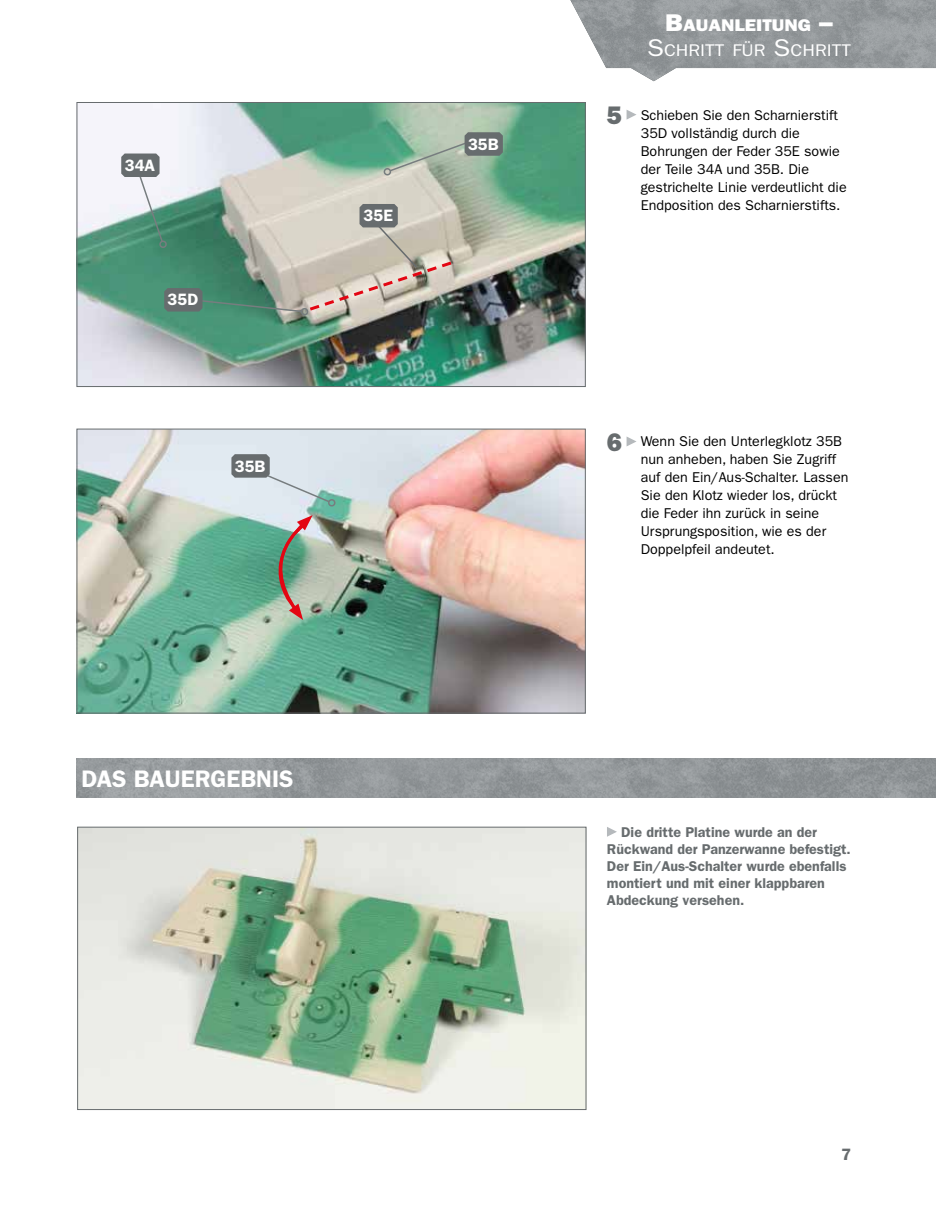
<style>
.page{position:relative;width:936px;height:1212px;background:#fff}
.page>*{position:absolute;margin:0;border:0;box-sizing:border-box;transform-origin:0 0}
.t1{font:600 24px "ITC Franklin Gothic Std";color:#fff}
.t2{font:16.95px "ITC Franklin Gothic Std";color:#fff;scale:1.12 1}
.t3{font:16.95px "ITC Franklin Gothic Std Hvy";color:#fff;scale:1.12 1}
.t4{font:600 16.5px "ITC Franklin Gothic Std";color:#fff}
.t5{font:600 16.5px "ITC Franklin Gothic Std";color:#676c6e}
.t6{font:14.25px/18px "ITC Franklin Gothic Std";color:#000}
.t7{font:600 14.25px/17.1px "ITC Franklin Gothic Std";color:#676c6e}
.s1{font-size:24.3px}
.s2{font-family:"ITC Franklin Gothic Std Hvy";font-size:25.5px;color:#676c6e}
</style>
<div class="page">
<img style="left:570px;top:0;width:365px;height:81px">
<img style="left:77px;top:759px;width:858px;height:39px">
<img style="left:79px;top:829px;width:505px;height:279px">
<div style="left:77px;top:827px;width:509px;height:283px;border:1px solid #676c6e"></div>
<svg style="left:607px;top:827px;width:10px;height:10px"></svg>
<img style="left:79px;top:104px;width:504px;height:281px">
<div style="left:77px;top:102px;width:508px;height:285px;border:1px solid #676c6e"></div>
<svg style="left:626px;top:110px;width:10px;height:10px"></svg>
<img style="left:79px;top:431px;width:504px;height:280px">
<div style="left:77px;top:429px;width:508px;height:284px;border:1px solid #676c6e"></div>
<svg style="left:626px;top:436px;width:10px;height:10px"></svg>
<div style="left:300px;top:308px;width:8px;height:8px;border:2px solid #777d7f;border-radius:50%"></div>
<svg style="left:231px;top:454px;width:106px;height:53px;background:#c4cfd4"></svg>
<svg style="left:255px;top:515px;width:57px;height:105px;background:#8ba694"></svg>
<svg style="left:121px;top:132px;width:382px;height:181px;background:#a2b3a5"></svg>
<p class="t4" style="left:125px;top:155px;width:32px">34A</p>
<p class="t4" style="left:168px;top:290px;width:32px">35D</p>
<p class="t4" style="left:235px;top:456px;width:32px">35B</p>
<p class="t4" style="left:363px;top:206px;width:31px">35E</p>
<p class="t4" style="left:468px;top:134px;width:32px">35B</p>
<h1 class="t1" style="left:81px;top:764px;width:214px">DAS BAUERGEBNIS</h1>
<p class="t3" style="left:665px;top:15px;width:151px"><span class="s1">B</span>AUANLEITUNG <span class="s1">–</span></p>
<p class="t2" style="left:647px;top:41px;width:183px"><span class="s1">S</span>CHRITT FÜR <span class="s1">S</span>CHRITT</p>
<p class="t6" style="left:640px;top:106px;width:207px;text-indent:-34px"><span class="s2">5</span> Schieben Sie den Scharnierstift<br>35D vollständig durch die<br>Bohrungen der Feder 35E sowie der Teile 34A und 35B. Die gestrichelte Linie verdeutlicht die<br>Endposition des Scharnierstifts.</p>
<p class="t6" style="left:640px;top:433px;width:209px;text-indent:-34px"><span class="s2">6</span> Wenn Sie den Unterlegklotz 35B nun anheben, haben Sie Zugriff auf den Ein/Aus-Schalter. Lassen<br>Sie den Klotz wieder los, drückt die Feder ihn zurück in seine<br>Ursprungsposition, wie es der<br>Doppelpfeil andeutet.</p>
<p class="t7" style="left:607px;top:823px;width:245px;text-indent:14px">Die dritte Platine wurde an der<br>Rückwand der Panzerwanne befestigt.<br>Der Ein/Aus-Schalter wurde ebenfalls montiert und mit einer klappbaren<br>Abdeckung versehen.</p>
<p class="t5" style="left:840px;top:1144px;width:11px">7</p>
</div>
